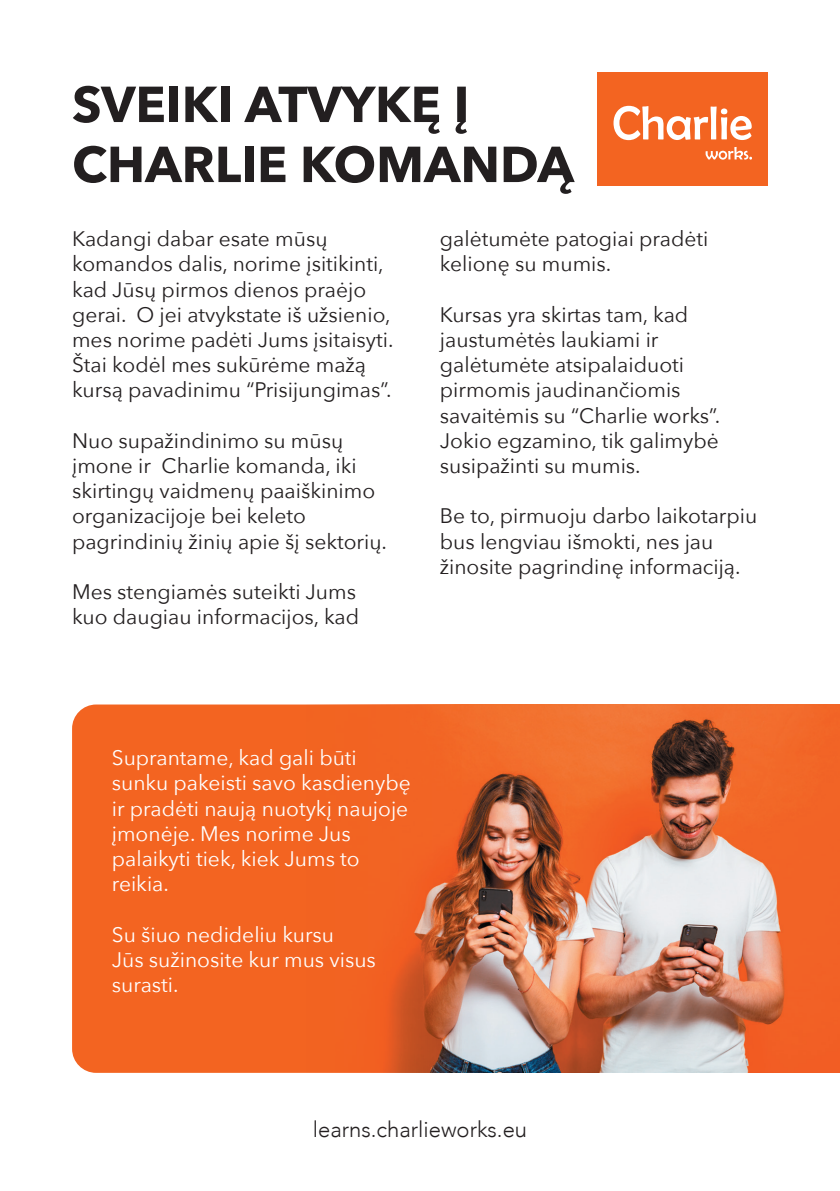
<style>
.page{position:relative;width:840px;height:1191px;background:#fff}
.page>*{position:absolute;margin:0;border:0;box-sizing:border-box;transform-origin:0 0}
.t1{font:700 50px/60px "Avenir Next";color:#231f20}
.t2{font:300 22px "Avenir";color:#231f20}
.t3{font:21px/25.2px "Avenir Next";color:#231f20}
.t4{font:21px/25.2px "Avenir Next";color:#fff}
</style>
<div class="page">
<div style="left:72px;top:704px;width:234px;height:368px;background:#f36421"></div>
<img style="left:306px;top:704px;width:533px;height:368px">
<div style="left:597px;top:72px;width:170px;height:113px;background:#f36421"></div>
<svg style="left:613px;top:106px;width:138px;height:34px"></svg>
<svg style="left:705px;top:147px;width:46px;height:13px"></svg>
<h1 class="t1" style="left:72px;top:74px;width:503px">SVEIKI ATVYKĘ Į<br>CHARLIE KOMANDĄ</h1>
<p class="t3" style="left:72px;top:225px;width:323px">Kadangi dabar esate mūsų komandos dalis, norime įsitikinti, kad Jūsų pirmos dienos praėjo gerai. O jei atvykstate iš užsienio, mes norime padėti Jums įsitaisyti.<br>Štai kodėl mes sukūrėme mažą kursą pavadinimu “Prisijungimas”.</p>
<p class="t3" style="left:72px;top:427px;width:316px">Nuo supažindinimo su mūsų įmone ir Charlie komanda, iki skirtingų vaidmenų paaiškinimo organizacijoje bei keleto pagrindinių žinių apie šį sektorių.</p>
<p class="t3" style="left:72px;top:578px;width:288px">Mes stengiamės suteikti Jums kuo daugiau informacijos, kad</p>
<p class="t3" style="left:439px;top:225px;width:270px">galėtumėte patogiai pradėti kelionę su mumis.</p>
<p class="t3" style="left:439px;top:301px;width:282px">Kursas yra skirtas tam, kad jaustumėtės laukiami ir galėtumėte atsipalaiduoti pirmomis jaudinančiomis savaitėmis su “Charlie works”.<br>Jokio egzamino, tik galimybė susipažinti su mumis.</p>
<p class="t3" style="left:439px;top:502px;width:319px">Be to, pirmuoju darbo laikotarpiu bus lengviau išmokti, nes jau žinosite pagrindinę informaciją.</p>
<p class="t4" style="left:112px;top:744px;width:300px">Suprantame, kad gali būti sunku pakeisti savo kasdienybę ir pradėti naują nuotykį naujoje įmonėje. Mes norime Jus palaikyti tiek, kiek Jums to reikia.</p>
<p class="t4" style="left:112px;top:921px;width:265px">Su šiuo nedideliu kursu<br>Jūs sužinosite kur mus visus surasti.</p>
<p class="t2" style="left:313px;top:1116px;width:215px">learns.charlieworks.eu</p>
</div>
